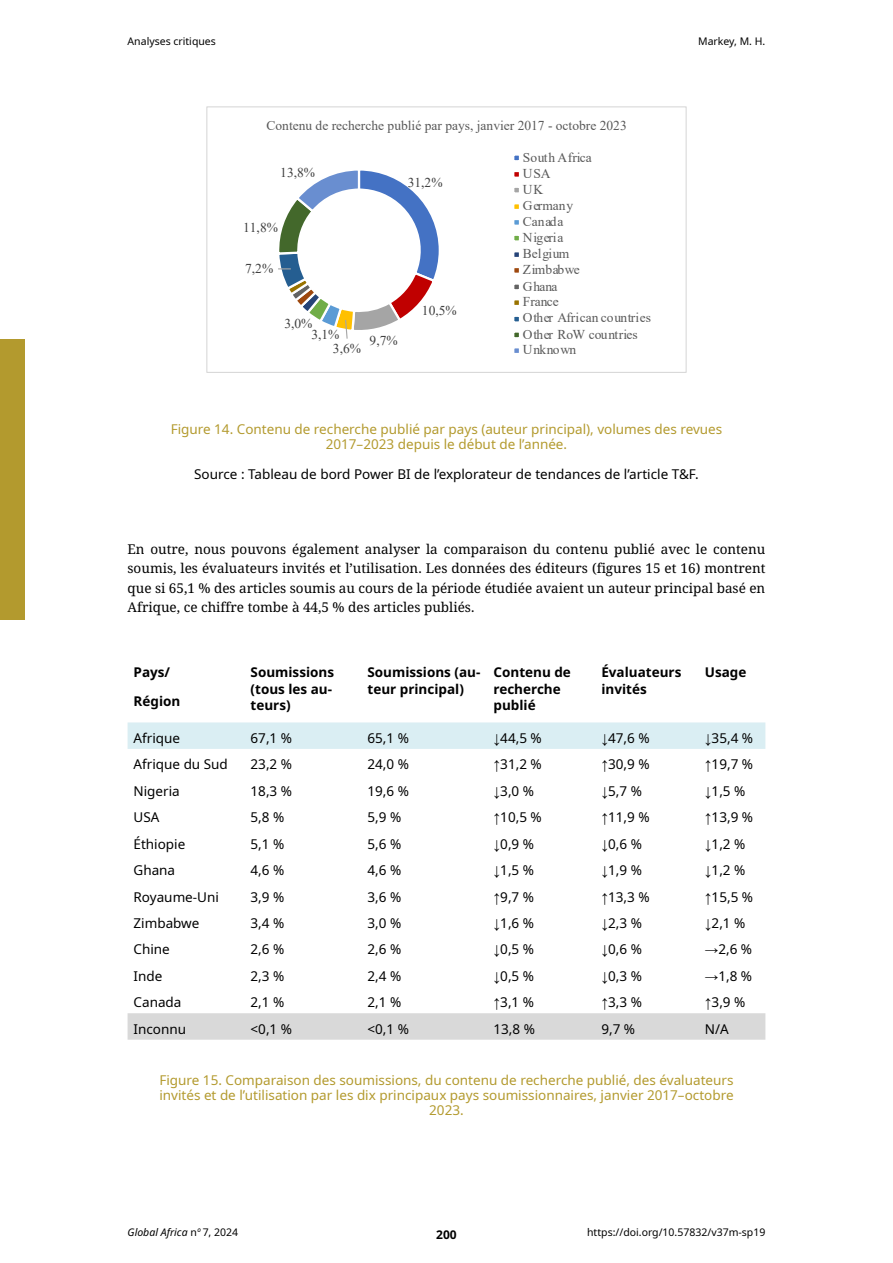
<style>
.page{position:relative;width:893px;height:1263px;background:#fff}
.page>*{position:absolute;margin:0;border:0;box-sizing:border-box;transform-origin:0 0}
.t1{font:13.5px "Noto Sans";color:#000}
.t2{font:13.5px/19.5px "Noto Serif";color:#000;text-align:justify}
.t3{font:13.5px/15px "Noto Sans";color:#b39a2e;text-align:center}
.t4{font:13.5px/16px "Times New Roman";color:#595959}
.t5{font:700 13.5px/16.5px "Noto Sans";color:#000}
.t6{font:13.5px "Times New Roman";color:#404040}
.t7{font:700 12px "Noto Sans";color:#000}
.t8{font:10.5px "Noto Sans";color:#000}
.t9{font:italic 10.5px "Noto Sans";color:#000}
.s1{font-family:"Arial"}
.s2{font-style:normal}
</style>
<div class="page">
<div style="left:0;top:339px;width:25px;height:281px;background:#b39a2e"></div>
<svg style="left:278px;top:170px;width:161px;height:169px"></svg>
<div style="left:513px;top:154px;width:7px;height:7px;background:#4472c4"></div>
<div style="left:512px;top:153px;width:9px;height:9px;border:2px solid #fff"></div>
<div style="left:513px;top:171px;width:7px;height:7px;background:#c00000"></div>
<div style="left:512px;top:170px;width:9px;height:9px;border:2px solid #fff"></div>
<div style="left:513px;top:187px;width:7px;height:6px;background:#a5a5a5"></div>
<div style="left:512px;top:186px;width:9px;height:9px;border:2px solid #fff"></div>
<div style="left:513px;top:203px;width:7px;height:7px;background:#ffc000"></div>
<div style="left:512px;top:202px;width:9px;height:9px;border:2px solid #fff"></div>
<div style="left:513px;top:219px;width:7px;height:7px;background:#5b9bd5"></div>
<div style="left:512px;top:218px;width:9px;height:9px;border:2px solid #fff"></div>
<div style="left:513px;top:235px;width:7px;height:6px;background:#70ad47"></div>
<div style="left:512px;top:234px;width:9px;height:9px;border:2px solid #fff"></div>
<div style="left:513px;top:251px;width:7px;height:7px;background:#264478"></div>
<div style="left:512px;top:250px;width:9px;height:9px;border:2px solid #fff"></div>
<div style="left:513px;top:267px;width:7px;height:7px;background:#9e480e"></div>
<div style="left:512px;top:266px;width:9px;height:9px;border:2px solid #fff"></div>
<div style="left:513px;top:283px;width:7px;height:7px;background:#636363"></div>
<div style="left:512px;top:282px;width:9px;height:9px;border:2px solid #fff"></div>
<div style="left:513px;top:299px;width:7px;height:7px;background:#997300"></div>
<div style="left:512px;top:298px;width:9px;height:9px;border:2px solid #fff"></div>
<div style="left:513px;top:316px;width:7px;height:6px;background:#255e91"></div>
<div style="left:512px;top:315px;width:9px;height:9px;border:2px solid #fff"></div>
<div style="left:513px;top:331px;width:7px;height:7px;background:#43682b"></div>
<div style="left:512px;top:330px;width:9px;height:9px;border:2px solid #fff"></div>
<div style="left:513px;top:347px;width:7px;height:7px;background:#698ed0"></div>
<div style="left:512px;top:346px;width:9px;height:9px;border:2px solid #fff"></div>
<div style="left:206px;top:106px;width:481px;height:267px;border:1px solid #d9d9d9"></div>
<div style="left:128px;top:722px;width:637px;height:27px;background:#daeef3"></div>
<svg style="left:128px;top:1013px;width:637px;height:27px;background:#d9d9d9"></svg>
<p class="t8" style="left:128px;top:34px;width:90px">Analyses critiques</p>
<p class="t8" style="left:698px;top:34px;width:69px">Markey, M. H.</p>
<p class="t4" style="left:266px;top:117px;width:362px">Contenu de recherche publié par pays, janvier 2017 - octobre 2023</p>
<p class="t4" style="left:523px;top:149px;width:130px">South Africa<br>USA<br>UK<br>Germany<br>Canada<br>Nigeria<br>Belgium<br>Zimbabwe<br>Ghana<br>France<br>Other African countries<br>Other RoW countries<br>Unknown</p>
<p class="t6" style="left:280px;top:163px;width:36px">13,8%</p>
<p class="t6" style="left:408px;top:173px;width:36px">31,2%</p>
<p class="t6" style="left:243px;top:218px;width:36px">11,8%</p>
<p class="t6" style="left:245px;top:259px;width:30px">7,2%</p>
<p class="t6" style="left:422px;top:301px;width:36px">10,5%</p>
<p class="t6" style="left:284px;top:314px;width:30px">3,0%</p>
<p class="t6" style="left:311px;top:325px;width:30px">3,1%</p>
<p class="t6" style="left:370px;top:331px;width:30px">9,7%</p>
<p class="t6" style="left:333px;top:339px;width:30px">3,6%</p>
<p class="t3" style="left:171px;top:422px;width:553px">Figure 14. Contenu de recherche publié par pays (auteur principal), volumes des revues<br>2017–2023 depuis le début de l’année.</p>
<p class="t1" style="left:194px;top:465px;width:506px">Source : Tableau de bord Power BI de l’explorateur de tendances de l’article T&amp;F.</p>
<p class="t2" style="left:128px;top:539px;width:639px">En outre, nous pouvons également analyser la comparaison du contenu publié avec le contenu soumis, les évaluateurs invités et l’utilisation. Les données des éditeurs (figures 15 et 16) montrent que si 65,1 % des articles soumis au cours de la période étudiée avaient un auteur principal basé en Afrique, ce chiffre tombe à 44,5 % des articles publiés.</p>
<p class="t5" style="left:134px;top:658px;width:48px;line-height:28.5px">Pays/<br>Région</p>
<p class="t5" style="left:251px;top:664px;width:85px">Soumissions (tous les au&shy;teurs)</p>
<p class="t5" style="left:367px;top:664px;width:114px">Soumissions (au&shy;teur principal)</p>
<p class="t5" style="left:493px;top:664px;width:79px">Contenu de recherche publié</p>
<p class="t5" style="left:601px;top:664px;width:82px">Évaluateurs invités</p>
<p class="t5" style="left:705px;top:664px;width:43px">Usage</p>
<p class="t1" style="left:134px;top:728px;width:48px">Afrique</p>
<p class="t1" style="left:251px;top:728px;width:43px">67,1 %</p>
<p class="t1" style="left:367px;top:728px;width:43px">65,1 %</p>
<p class="t1" style="left:493px;top:728px;width:50px"><span class="s1">↓</span>44,5 %</p>
<p class="t1" style="left:601px;top:728px;width:50px"><span class="s1">↓</span>47,6 %</p>
<p class="t1" style="left:705px;top:728px;width:50px"><span class="s1">↓</span>35,4 %</p>
<p class="t1" style="left:134px;top:755px;width:96px">Afrique du Sud</p>
<p class="t1" style="left:251px;top:755px;width:43px">23,2 %</p>
<p class="t1" style="left:367px;top:755px;width:43px">24,0 %</p>
<p class="t1" style="left:493px;top:755px;width:50px"><span class="s1">↑</span>31,2 %</p>
<p class="t1" style="left:601px;top:755px;width:50px"><span class="s1">↑</span>30,9 %</p>
<p class="t1" style="left:705px;top:755px;width:50px"><span class="s1">↑</span>19,7 %</p>
<p class="t1" style="left:134px;top:781px;width:48px">Nigeria</p>
<p class="t1" style="left:251px;top:781px;width:43px">18,3 %</p>
<p class="t1" style="left:367px;top:781px;width:43px">19,6 %</p>
<p class="t1" style="left:493px;top:781px;width:42px"><span class="s1">↓</span>3,0 %</p>
<p class="t1" style="left:601px;top:781px;width:42px"><span class="s1">↓</span>5,7 %</p>
<p class="t1" style="left:705px;top:781px;width:42px"><span class="s1">↓</span>1,5 %</p>
<p class="t1" style="left:134px;top:808px;width:27px">USA</p>
<p class="t1" style="left:251px;top:808px;width:35px">5,8 %</p>
<p class="t1" style="left:367px;top:808px;width:35px">5,9 %</p>
<p class="t1" style="left:493px;top:808px;width:50px"><span class="s1">↑</span>10,5 %</p>
<p class="t1" style="left:601px;top:808px;width:50px"><span class="s1">↑</span>11,9 %</p>
<p class="t1" style="left:705px;top:808px;width:50px"><span class="s1">↑</span>13,9 %</p>
<p class="t1" style="left:134px;top:834px;width:53px">Éthiopie</p>
<p class="t1" style="left:251px;top:834px;width:35px">5,1 %</p>
<p class="t1" style="left:367px;top:834px;width:35px">5,6 %</p>
<p class="t1" style="left:493px;top:834px;width:42px"><span class="s1">↓</span>0,9 %</p>
<p class="t1" style="left:601px;top:834px;width:42px"><span class="s1">↓</span>0,6 %</p>
<p class="t1" style="left:705px;top:834px;width:42px"><span class="s1">↓</span>1,2 %</p>
<p class="t1" style="left:134px;top:861px;width:43px">Ghana</p>
<p class="t1" style="left:251px;top:861px;width:35px">4,6 %</p>
<p class="t1" style="left:367px;top:861px;width:35px">4,6 %</p>
<p class="t1" style="left:493px;top:861px;width:42px"><span class="s1">↓</span>1,5 %</p>
<p class="t1" style="left:601px;top:861px;width:42px"><span class="s1">↓</span>1,9 %</p>
<p class="t1" style="left:705px;top:861px;width:42px"><span class="s1">↓</span>1,2 %</p>
<p class="t1" style="left:134px;top:887px;width:87px">Royaume-Uni</p>
<p class="t1" style="left:251px;top:887px;width:35px">3,9 %</p>
<p class="t1" style="left:367px;top:887px;width:35px">3,6 %</p>
<p class="t1" style="left:493px;top:887px;width:42px"><span class="s1">↑</span>9,7 %</p>
<p class="t1" style="left:601px;top:887px;width:50px"><span class="s1">↑</span>13,3 %</p>
<p class="t1" style="left:705px;top:887px;width:50px"><span class="s1">↑</span>15,5 %</p>
<p class="t1" style="left:134px;top:913px;width:67px">Zimbabwe</p>
<p class="t1" style="left:251px;top:913px;width:35px">3,4 %</p>
<p class="t1" style="left:367px;top:913px;width:35px">3,0 %</p>
<p class="t1" style="left:493px;top:913px;width:42px"><span class="s1">↓</span>1,6 %</p>
<p class="t1" style="left:601px;top:913px;width:42px"><span class="s1">↓</span>2,3 %</p>
<p class="t1" style="left:705px;top:913px;width:42px"><span class="s1">↓</span>2,1 %</p>
<p class="t1" style="left:134px;top:940px;width:38px">Chine</p>
<p class="t1" style="left:251px;top:940px;width:35px">2,6 %</p>
<p class="t1" style="left:367px;top:940px;width:35px">2,6 %</p>
<p class="t1" style="left:493px;top:940px;width:42px"><span class="s1">↓</span>0,5 %</p>
<p class="t1" style="left:601px;top:940px;width:42px"><span class="s1">↓</span>0,6 %</p>
<p class="t1" style="left:705px;top:940px;width:49px"><span class="s1">→</span>2,6 %</p>
<p class="t1" style="left:134px;top:966px;width:30px">Inde</p>
<p class="t1" style="left:251px;top:966px;width:35px">2,3 %</p>
<p class="t1" style="left:367px;top:966px;width:35px">2,4 %</p>
<p class="t1" style="left:493px;top:966px;width:42px"><span class="s1">↓</span>0,5 %</p>
<p class="t1" style="left:601px;top:966px;width:42px"><span class="s1">↓</span>0,3 %</p>
<p class="t1" style="left:705px;top:966px;width:49px"><span class="s1">→</span>1,8 %</p>
<p class="t1" style="left:134px;top:993px;width:49px">Canada</p>
<p class="t1" style="left:251px;top:993px;width:35px">2,1 %</p>
<p class="t1" style="left:367px;top:993px;width:35px">2,1 %</p>
<p class="t1" style="left:493px;top:993px;width:42px"><span class="s1">↑</span>3,1 %</p>
<p class="t1" style="left:601px;top:993px;width:42px"><span class="s1">↑</span>3,3 %</p>
<p class="t1" style="left:705px;top:993px;width:42px"><span class="s1">↑</span>3,9 %</p>
<p class="t1" style="left:134px;top:1019px;width:54px">Inconnu</p>
<p class="t1" style="left:251px;top:1019px;width:43px">&lt;0,1 %</p>
<p class="t1" style="left:367px;top:1019px;width:43px">&lt;0,1 %</p>
<p class="t1" style="left:493px;top:1019px;width:43px">13,8 %</p>
<p class="t1" style="left:601px;top:1019px;width:35px">9,7 %</p>
<p class="t1" style="left:705px;top:1019px;width:25px">N/A</p>
<p class="t3" style="left:159px;top:1073px;width:576px">Figure 15. Comparaison des soumissions, du contenu de recherche publié, des évaluateurs invités et de l’utilisation par les dix principaux pays soumissionnaires, janvier 2017–octobre<br>2023.</p>
<p class="t9" style="left:128px;top:1224px;width:112px">Global Africa <span class="s2">n</span>º <span class="s2">7, 2024</span></p>
<p class="t7" style="left:436px;top:1226px;width:22px">200</p>
<p class="t8" style="left:587px;top:1225px;width:180px">https://doi.org/10.57832/v37m-sp19</p>
</div>
